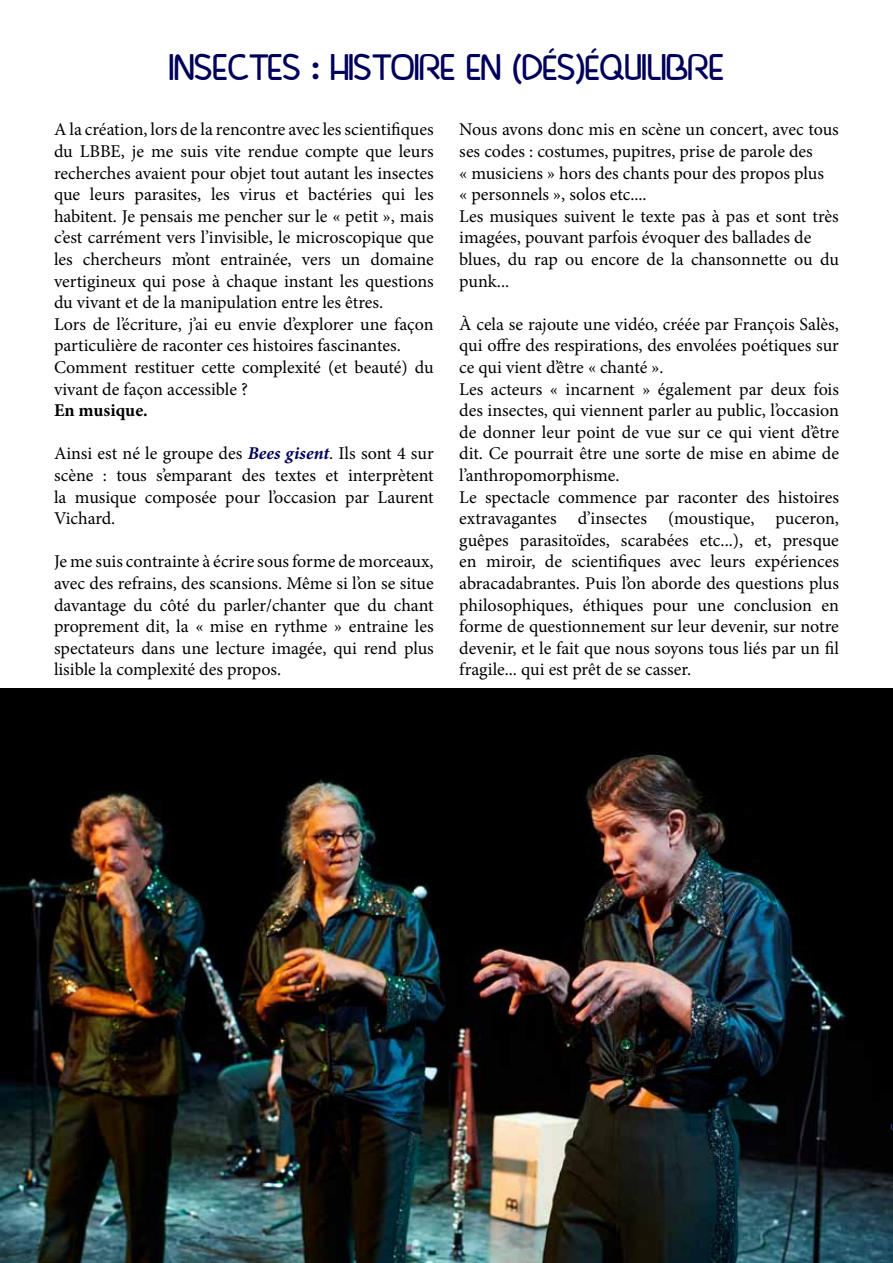
<style>
.page{position:relative;width:893px;height:1263px;background:#fff}
.page>*{position:absolute;margin:0;border:0;box-sizing:border-box;transform-origin:0 0}
.t1{font:45px "beside";color:#00015b}
.t2{font:18px/21.6px "Minion Pro";color:#000}
.t3{font:700 18px "Minion Pro";color:#000}
.s1{font-weight:700;font-style:italic;color:#00015b}
</style>
<div class="page">
<img style="left:0;top:689px;width:893px;height:574px">
<img style="left:857px;top:905px;width:36px;height:358px">
<h1 class="t1" style="left:169px;top:46px;width:537px">INSECTES : HISTOIRE EN (DÉS)ÉQUILIBRE</h1>
<p class="t2" style="left:54px;top:119px;width:381px">A la création, lors de la rencontre avec les scientifiques du LBBE, je me suis vite rendue compte que leurs recherches avaient pour objet tout autant les insectes que leurs parasites, les virus et bactéries qui les habitent. Je pensais me pencher sur le « petit », mais c’est carrément vers l’invisible, le microscopique que les chercheurs m’ont entrainée, vers un domaine vertigineux qui pose à chaque instant les questions du vivant et de la manipulation entre les êtres.<br>Lors de l’écriture, j’ai eu envie d’explorer une façon particulière de raconter ces histoires fascinantes.<br>Comment restituer cette complexité (et beauté) du vivant de façon accessible ?</p>
<p class="t3" style="left:54px;top:398px;width:95px">En musique.</p>
<p class="t2" style="left:54px;top:443px;width:381px;text-align:justify">Ainsi est né le groupe des <span class="s1">Bees gisent</span>. Ils sont 4 sur scène : tous s’emparant des textes et interprètent la musique composée pour l’occasion par Laurent Vichard.</p>
<p class="t2" style="left:54px;top:551px;width:381px;text-align:justify">Je me suis contrainte à écrire sous forme de morceaux, avec des refrains, des scansions. Même si l’on se situe davantage du côté du parler/chanter que du chant proprement dit, la « mise en rythme » entraine les spectateurs dans une lecture imagée, qui rend plus lisible la complexité des propos.</p>
<p class="t2" style="left:459px;top:119px;width:381px">Nous avons donc mis en scène un concert, avec tous ses codes : costumes, pupitres, prise de parole des<br>« musiciens » hors des chants pour des propos plus<br>« personnels », solos etc....<br>Les musiques suivent le texte pas à pas et sont très imagées, pouvant parfois évoquer des ballades de blues, du rap ou encore de la chansonnette ou du punk...</p>
<p class="t2" style="left:459px;top:313px;width:381px">À cela se rajoute une vidéo, créée par François Salès, qui offre des respirations, des envolées poétiques sur ce qui vient d’être « chanté ».<br>Les acteurs « incarnent » également par deux fois des insectes, qui viennent parler au public, l’occasion de donner leur point de vue sur ce qui vient d’être dit. Ce pourrait être une sorte de mise en abime de l’anthropomorphisme.<br>Le spectacle commence par raconter des histoires extravagantes d’insectes (moustique, puceron, guêpes parasitoïdes, scarabées etc...), et, presque en miroir, de scientifiques avec leurs expériences abracadabrantes. Puis l’on aborde des questions plus philosophiques, éthiques pour une conclusion en forme de questionnement sur leur devenir, sur notre devenir, et le fait que nous soyons tous liés par un fil fragile... qui est prêt de se casser.</p>
</div>
